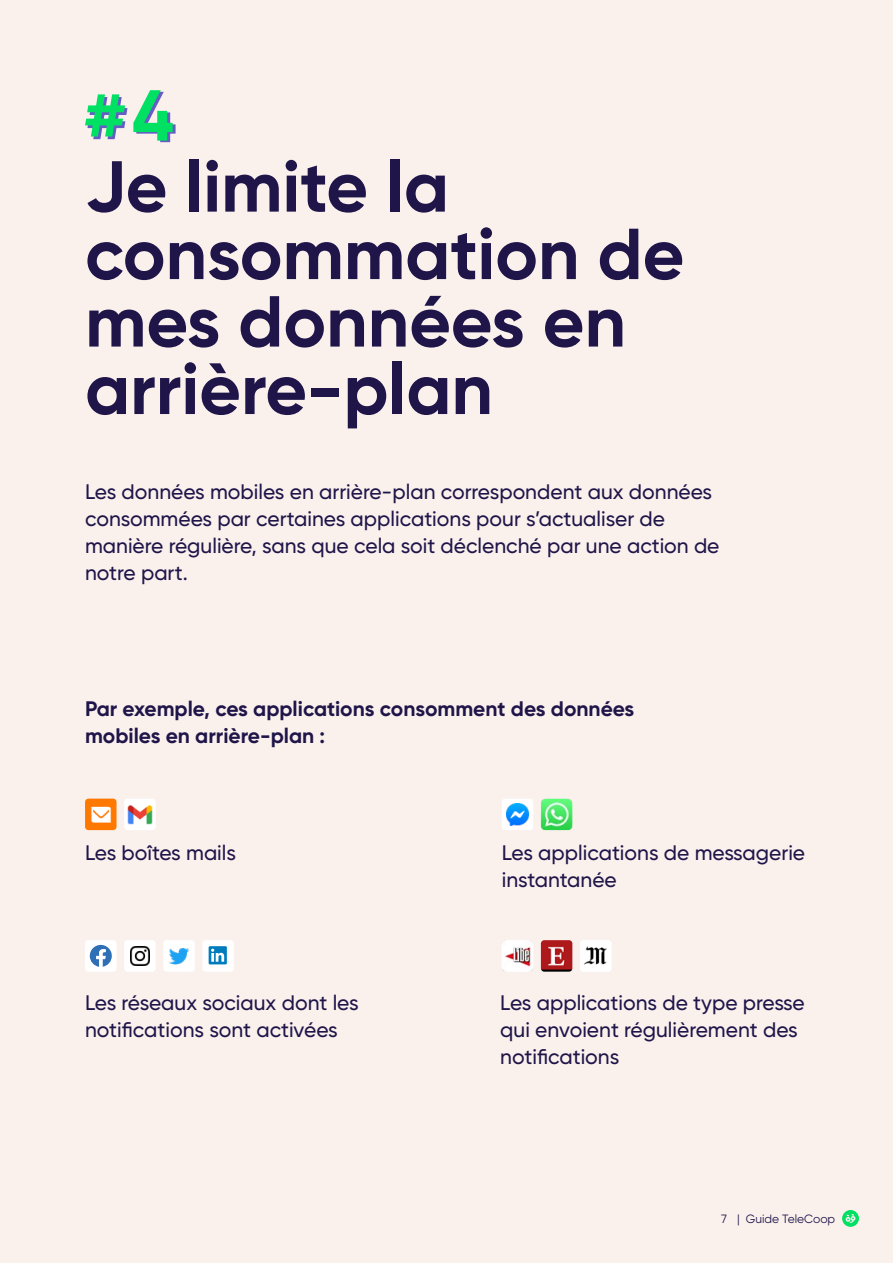
<style>
.page{position:relative;width:893px;height:1263px;background:#faf1ed}
.page>*{position:absolute;margin:0;border:0;box-sizing:border-box;transform-origin:0 0}
.t1{font:700 72px/67.5px "Gilroy";color:#1f1549}
.t2{font:700 72px "Gilroy";color:#00e063}
.t3{font:500 21px/27px "Gilroy";color:#1f1549}
.t4{font:700 21px/27px "Gilroy";color:#1f1549}
.t5{font:12px "Gilroy";color:#1f1549}
</style>
<div class="page">
<svg style="left:85px;top:94px;width:42px;height:45px"></svg>
<img style="left:85px;top:799px;width:32px;height:31px">
<div style="left:85px;top:940px;width:32px;height:32px;background:#fff;border-radius:3px"></div>
<svg style="left:90px;top:945px;width:22px;height:22px"></svg>
<img style="left:502px;top:940px;width:31px;height:32px">
<div style="left:502px;top:799px;width:31px;height:31px;background:#fff;border-radius:3px"></div>
<img style="left:507px;top:803px;width:21px;height:22px">
<img style="left:124px;top:799px;width:32px;height:31px">
<div style="left:124px;top:940px;width:32px;height:32px;background:#fff;border-radius:3px"></div>
<img style="left:130px;top:946px;width:20px;height:20px">
<img style="left:541px;top:940px;width:31px;height:32px">
<img style="left:163px;top:940px;width:32px;height:32px">
<img style="left:580px;top:940px;width:31px;height:32px">
<div style="left:202px;top:940px;width:32px;height:32px;background:#fff;border-radius:3px"></div>
<svg style="left:209px;top:946px;width:18px;height:18px"></svg>
<img style="left:541px;top:799px;width:31px;height:31px">
<svg style="left:842px;top:1210px;width:17px;height:17px"></svg>
<h1 class="t2" style="left:132px;top:70px;width:43px">4</h1>
<h1 class="t1" style="left:85px;top:152px;width:601px">Je limite la consommation de mes données en arrière-plan</h1>
<p class="t3" style="left:85px;top:478px;width:636px">Les données mobiles en arrière-plan correspondent aux données consommées par certaines applications pour s’actualiser de manière régulière, sans que cela soit déclenché par une action de notre part.</p>
<p class="t4" style="left:85px;top:695px;width:551px">Par exemple, ces applications consomment des données mobiles en arrière-plan :</p>
<p class="t3" style="left:85px;top:839px;width:153px">Les boîtes mails</p>
<p class="t3" style="left:502px;top:839px;width:305px">Les applications de messagerie instantanée</p>
<p class="t3" style="left:85px;top:989px;width:275px">Les réseaux sociaux dont les notifications sont activées</p>
<p class="t3" style="left:500px;top:989px;width:306px">Les applications de type presse qui envoient régulièrement des notifications</p>
<p class="t5" style="left:721px;top:1211px;width:116px">7 | Guide TeleCoop</p>
</div>
